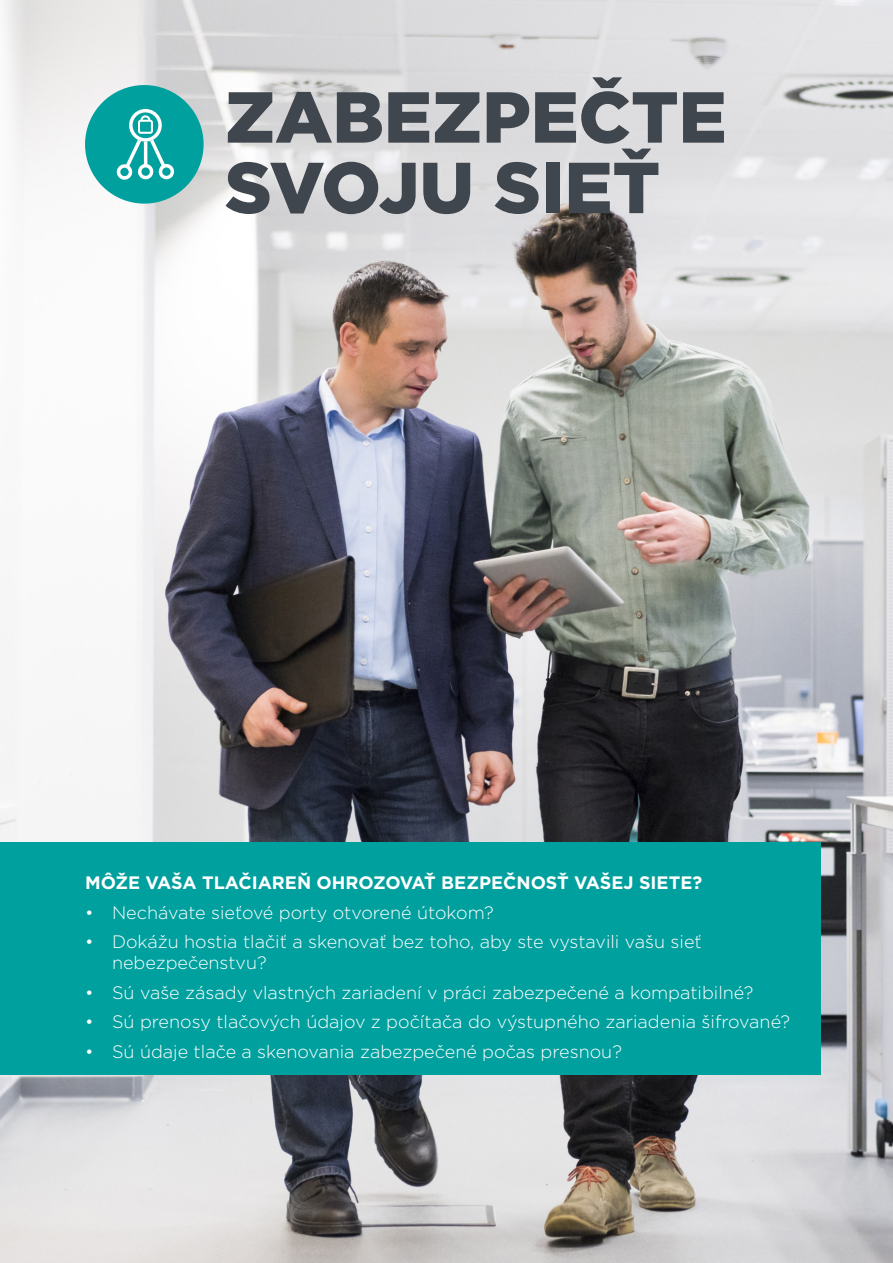
<style>
.page{position:relative;width:893px;height:1263px;background:#fff}
.page>*{position:absolute;margin:0;border:0;box-sizing:border-box;transform-origin:0 0}
.t1{font:900 72px/70.5px "Gotham";color:#3f464d}
.t2{font:300 18px/21px "Gotham";color:#fff}
.t3{font:700 18px "Gotham";color:#fff}
</style>
<div class="page">
<img style="left:0;top:0;width:893px;height:1263px">
<div style="left:0;top:842px;width:821px;height:232px;background:#00a09e"></div>
<div style="left:85px;top:85px;width:119px;height:119px;background:#00a09e;border-radius:50%"></div>
<svg style="left:116px;top:109px;width:59px;height:71px"></svg>
<p class="t1" style="left:225px;top:81px;width:503px">ZABEZPEČTE<br>SVOJU SIEŤ</p>
<p class="t3" style="left:85px;top:871px;width:619px">MÔŽE VAŠA TLAČIAREŇ OHROZOVAŤ BEZPEČNOSŤ VAŠEJ SIETE?</p>
<p class="t2" style="left:85px;top:901px;width:410px">• Nechávate sieťové porty otvorené útokom?</p>
<p class="t2" style="left:112px;top:931px;width:591px;text-indent:-27px">• Dokážu hostia tlačiť a skenovať bez toho, aby ste vystavili vašu sieť nebezpečenstvu?</p>
<p class="t2" style="left:85px;top:981px;width:670px">• Sú vaše zásady vlastných zariadení v práci zabezpečené a kompatibilné?</p>
<p class="t2" style="left:85px;top:1011px;width:706px">• Sú prenosy tlačových údajov z počítača do výstupného zariadenia šifrované?</p>
<p class="t2" style="left:85px;top:1040px;width:538px">• Sú údaje tlače a skenovania zabezpečené počas presnou?</p>
</div>
